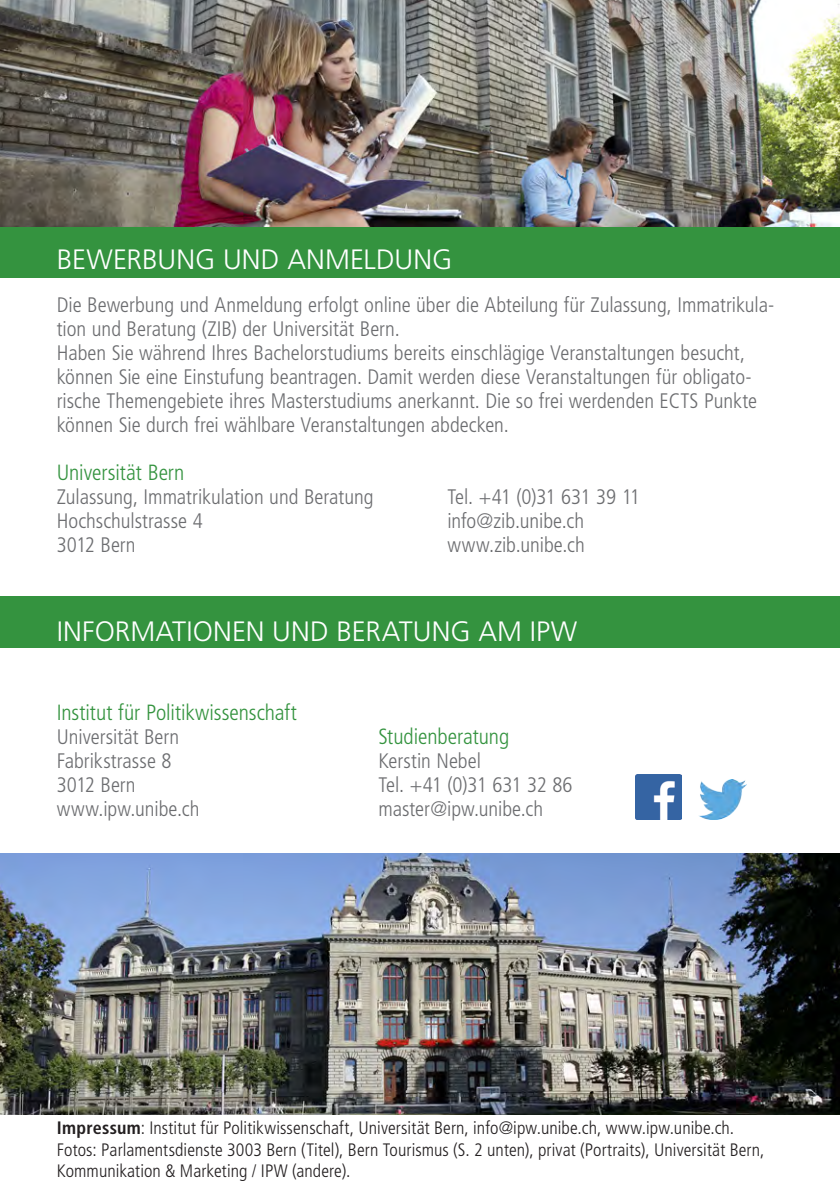
<style>
.page{position:relative;width:840px;height:1191px;background:#fff}
.page>*{position:absolute;margin:0;border:0;box-sizing:border-box;transform-origin:0 0}
.t1{font:300 28px "Frutiger LT Std";letter-spacing:.005em;color:#fff}
.Umschlag_Untertitel{font:300 condensed 22px "Frutiger LT Std";letter-spacing:-.005em;color:#34933f}
.Impressum{font:300 condensed 22px "Frutiger LT Std";color:#34933f}
.Umschlag_Untertitel-2{font:300 condensed 21px/24px "Frutiger LT Std";color:#6c6d70}
.Impressum-2{font:300 condensed 21px "Frutiger LT Std";color:#6c6d70}
.Umschlag_Untertitel-3{font:300 condensed 21px "Frutiger LT Std";letter-spacing:-.045em;color:#6c6d70}
.Umschlag_Untertitel-4{font:300 condensed 21px "Frutiger LT Std";letter-spacing:-.035em;color:#6c6d70}
.t2{font:300 condensed 18px/21.6px "Frutiger LT Std";letter-spacing:.005em;color:#231f20}
.s1{font-weight:700}
</style>
<div class="page">
<img style="left:0;top:853px;width:839px;height:261px">
<div style="left:0;top:227px;width:839px;height:51px;background:#34933f"></div>
<div style="left:0;top:597px;width:839px;height:51px;background:#34933f"></div>
<img style="left:0;top:0;width:839px;height:227px">
<img style="left:699px;top:780px;width:47px;height:39px">
<img style="left:635px;top:774px;width:45px;height:46px">
<p class="t1" style="left:57px;top:244px;width:397px">BEWERBUNG UND ANMELDUNG</p>
<p class="Umschlag_Untertitel-2" style="left:57px;top:293px;width:718px">Die Bewerbung und Anmeldung erfolgt online über die Abteilung für Zulassung, Immatrikula&shy;tion und Beratung (ZIB) der Universität Bern.</p>
<p class="Umschlag_Untertitel-2" style="left:57px;top:341px;width:701px">Haben Sie während Ihres Bachelorstudiums bereits einschlägige Veranstaltungen besucht, können Sie eine Einstufung beantragen. Damit werden diese Veranstaltungen für obligato&shy;rische Themengebiete ihres Masterstudiums anerkannt. Die so frei werdenden ECTS Punkte können Sie durch frei wählbare Veranstaltungen abdecken.</p>
<p class="Umschlag_Untertitel" style="left:57px;top:460px;width:129px">Universität Bern</p>
<p class="Umschlag_Untertitel-2" style="left:57px;top:485px;width:318px">Zulassung, Immatrikulation und Beratung</p>
<p class="Umschlag_Untertitel-2" style="left:57px;top:509px;width:147px">Hochschulstrasse 4</p>
<p class="Umschlag_Untertitel-2" style="left:57px;top:533px;width:80px">3012 Bern</p>
<p class="Umschlag_Untertitel-3" style="left:447px;top:485px;width:194px">Tel. +41 (0)31 631 39 11</p>
<p class="Umschlag_Untertitel-2" style="left:447px;top:509px;width:138px">info@zib.unibe.ch</p>
<p class="Umschlag_Untertitel-2" style="left:447px;top:533px;width:139px">www.zib.unibe.ch</p>
<p class="t1" style="left:57px;top:615px;width:521px">INFORMATIONEN UND BERATUNG AM IPW</p>
<p class="Impressum" style="left:57px;top:700px;width:242px">Institut für Politikwissenschaft</p>
<p class="Impressum-2" style="left:57px;top:725px;width:124px">Universität Bern</p>
<p class="Impressum-2" style="left:57px;top:749px;width:116px">Fabrikstrasse 8</p>
<p class="Impressum-2" style="left:57px;top:773px;width:80px">3012 Bern</p>
<p class="Impressum-2" style="left:57px;top:797px;width:144px">www.ipw.unibe.ch</p>
<p class="Umschlag_Untertitel" style="left:378px;top:724px;width:132px">Studienberatung</p>
<p class="Umschlag_Untertitel-2" style="left:378px;top:749px;width:104px">Kerstin Nebel</p>
<p class="Umschlag_Untertitel-4" style="left:378px;top:773px;width:196px">Tel. +41 (0)31 631 32 86</p>
<p class="Umschlag_Untertitel-2" style="left:378px;top:797px;width:166px">master@ipw.unibe.ch</p>
<p class="t2" style="left:57px;top:1117px;width:678px"><span class="s1">Impressum</span>: Institut für Politikwissenschaft, Universität Bern, info@ipw.unibe.ch, www.ipw.unibe.ch.</p>
<p class="t2" style="left:57px;top:1138px;width:709px">Fotos: Parlamentsdienste 3003 Bern (Titel), Bern Tourismus (S. 2 unten), privat (Portraits), Universität Bern,<br>Kommunikation &amp; Marketing / IPW (andere).</p>
</div>
